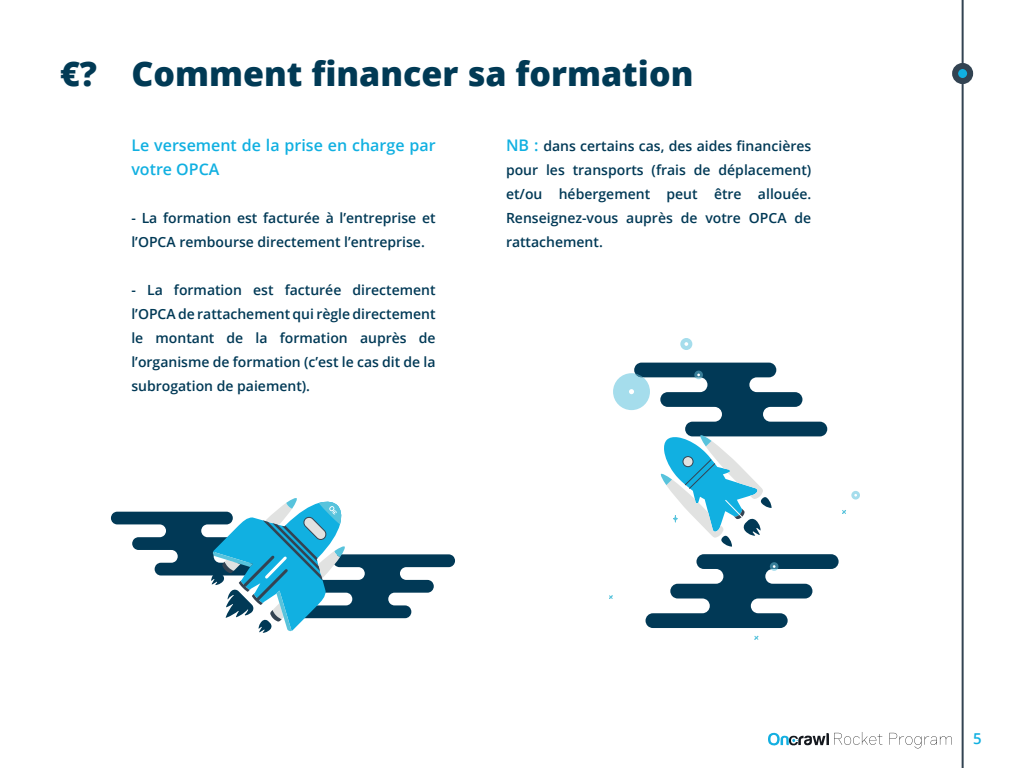
<style>
.page{position:relative;width:1024px;height:768px;background:#fff}
.page>*{position:absolute;margin:0;border:0;box-sizing:border-box;transform-origin:0 0}
.t1{font:800 34px "Open Sans";color:#013a55}
.t2{font:600 16px/24px "Open Sans";color:#11b0e1}
.t3{font:600 15px "Open Sans";color:#11b0e1}
.t4{font:600 14px/24px "Open Sans";color:#013956;text-align:justify}
.s1{font-size:16px;color:#11b0e1}
</style>
<div class="page">
<svg style="left:768px;top:732px;width:114px;height:14px"></svg>
<svg style="left:889px;top:733px;width:63px;height:15px"></svg>
<svg style="left:111px;top:498px;width:344px;height:135px"></svg>
<div style="left:680px;top:338px;width:12px;height:12px;background:#a5ddec;border-radius:50%"></div>
<svg style="left:684px;top:342px;width:4px;height:4px"></svg>
<svg style="left:646px;top:554px;width:193px;height:74px"></svg>
<svg style="left:754px;top:636px;width:4px;height:4px"></svg>
<svg style="left:851px;top:491px;width:9px;height:9px"></svg>
<svg style="left:842px;top:510px;width:4px;height:4px"></svg>
<svg style="left:609px;top:595px;width:4px;height:4px"></svg>
<svg style="left:613px;top:363px;width:214px;height:184px"></svg>
<hr style="left:962px;top:0;width:2px;height:768px;background:#324352">
<div style="left:955px;top:66px;width:15px;height:15px;background:#11b0e1;border-radius:50%"></div>
<div style="left:952px;top:63px;width:21px;height:21px;border:6px solid #324352;border-radius:50%"></div>
<h1 class="t1" style="left:60px;top:48px;width:635px">€? Comment financer sa formation</h1>
<p class="t2" style="left:131px;top:133px;width:306px">Le versement de la prise en charge par votre OPCA</p>
<p class="t4" style="left:131px;top:206px;width:306px">- La formation est facturée à l’entreprise et l’OPCA rembourse directement l’entreprise.</p>
<p class="t4" style="left:131px;top:278px;width:306px">- La formation est facturée directement l’OPCA de rattachement qui règle directement le montant de la formation auprès de l’organisme de formation (c’est le cas dit de la subrogation de paiement).</p>
<p class="t4" style="left:506px;top:134px;width:307px"><span class="s1">NB :</span> dans certains cas, des aides financières pour les transports (frais de déplacement) et/ou hébergement peut être allouée.<br>Renseignez-vous auprès de votre OPCA de rattachement.</p>
<p class="t3" style="left:973px;top:729px;width:10px">5</p>
</div>
